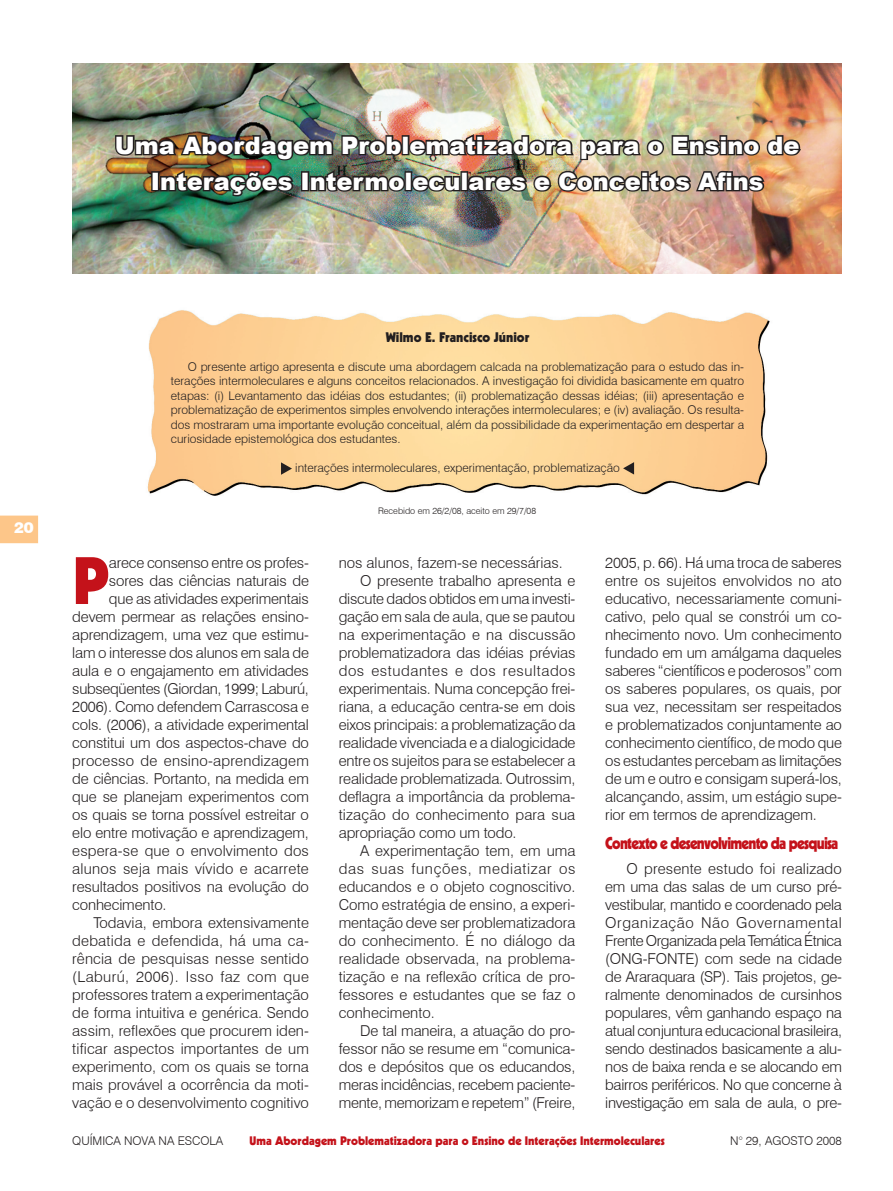
<style>
.page{position:relative;width:893px;height:1191px;background:#fff}
.page>*{position:absolute;margin:0;border:0;box-sizing:border-box;transform-origin:0 0}
.t1{font:900 64.95px "Kabel";color:#c4121a}
.Título{font:900 24px/36px "Arial";color:#fff;text-align:center}
.Seção{font:900 16.5px "Kabel";letter-spacing:-.05em;color:#c4121a;scale:.9 1}
.t2{font:300 15px/18px "Swiss 721 BT";letter-spacing:-.01em;color:#231f20;text-align:justify}
.t3{font:300 15px "Swiss 721 BT";letter-spacing:.015em;color:#231f20}
.t4{font:300 15px "Swiss 721 BT";letter-spacing:.01em;color:#231f20}
.t5{font:900 15px "Swiss 721 BT";color:#fff}
.Autores{font:900 13.5px "Kabel";color:#231f20}
.Resumo{font:300 12px/14.4px "Swiss 721 BT";color:#231f20;text-align:justify}
.Cabeça{font:900 12px "Kabel";color:#c4121a}
.Keywords{font:300 12px "Swiss 721 BT";color:#231f20}
.Recebido{font:300 9px "Swiss 721 BT";color:#231f20}
</style>
<div class="page">
<svg style="left:0;top:515px;width:38px;height:28px"></svg>
<img style="left:72px;top:64px;width:770px;height:210px">
<img style="left:147px;top:310px;width:623px;height:186px">
<svg style="left:281px;top:462px;width:11px;height:13px"></svg>
<svg style="left:623px;top:462px;width:11px;height:12px"></svg>
<img style="left:114px;top:131px;width:689px;height:67px">
<p class="Título" style="left:115px;top:126px;width:686px">Uma Abordagem Problematizadora para o Ensino de<br>Interações Intermoleculares e Conceitos Afins</p>
<p class="t5" style="left:14px;top:518px;width:21px">20</p>
<p class="Autores" style="left:386px;top:329px;width:145px">Wilmo E. Francisco Júnior</p>
<p class="Resumo" style="left:171px;top:359px;width:575px;text-indent:17px">O presente artigo apresenta e discute uma abordagem calcada na problematização para o estudo das in&shy;terações intermoleculares e alguns conceitos relacionados. A investigação foi dividida basicamente em quatro etapas: (i) Levantamento das idéias dos estudantes; (ii) problematização dessas idéias; (iii) apresentação e problematização de experimentos simples envolvendo interações intermoleculares; e (iv) avaliação. Os resulta&shy;dos mostraram uma importante evolução conceitual, além da possibilidade da experimentação em despertar a curiosidade epistemológica dos estudantes.</p>
<p class="Keywords" style="left:295px;top:460px;width:326px">interações intermoleculares, experimentação, problematização</p>
<p class="t1" style="left:72px;top:540px;width:39px">P</p>
<p class="t2" style="left:109px;top:553px;width:202px">arece consenso entre os profes-</p>
<p class="t2" style="left:109px;top:571px;width:201px">sores das ciências naturais de</p>
<p class="t2" style="left:109px;top:589px;width:201px">que as atividades experimentais</p>
<p class="t2" style="left:72px;top:607px;width:238px">devem permear as relações ensino-</p>
<p class="t2" style="left:72px;top:625px;width:238px">aprendizagem, uma vez que estimu-</p>
<p class="t2" style="left:72px;top:643px;width:238px">lam o interesse dos alunos em sala de</p>
<p class="t2" style="left:72px;top:661px;width:238px">aula e o engajamento em atividades</p>
<p class="t2" style="left:72px;top:679px;width:238px">subseqüentes (Giordan, 1999; Laburú,</p>
<p class="t2" style="left:72px;top:697px;width:238px">2006). Como defendem Carrascosa e</p>
<p class="t2" style="left:72px;top:715px;width:238px">cols. (2006), a atividade experimental</p>
<p class="t2" style="left:72px;top:733px;width:238px">constitui um dos aspectos-chave do</p>
<p class="t3" style="left:72px;top:751px;width:238px">processo de ensino-aprendizagem</p>
<p class="t2" style="left:72px;top:769px;width:238px">de ciências. Portanto, na medida em</p>
<p class="t2" style="left:72px;top:787px;width:238px">que se planejam experimentos com</p>
<p class="t2" style="left:72px;top:805px;width:238px">os quais se torna possível estreitar o</p>
<p class="t2" style="left:72px;top:823px;width:238px">elo entre motivação e aprendizagem,</p>
<p class="t4" style="left:72px;top:841px;width:238px">espera-se que o envolvimento dos</p>
<p class="t3" style="left:72px;top:859px;width:238px">alunos seja mais vívido e acarrete</p>
<p class="t2" style="left:72px;top:877px;width:238px">resultados positivos na evolução do</p>
<p class="t2" style="left:72px;top:895px;width:96px">conhecimento.</p>
<p class="t2" style="left:72px;top:913px;width:238px;text-indent:21px">Todavia, embora extensivamente debatida e defendida, há uma ca&shy;rência de pesquisas nesse sentido (Laburú, 2006). Isso faz com que professores tratem a experimentação de forma intuitiva e genérica. Sendo assim, reflexões que procurem iden&shy;tificar aspectos importantes de um experimento, com os quais se torna mais provável a ocorrência da moti&shy;vação e o desenvolvimento cognitivo</p>
<p class="Recebido" style="left:378px;top:505px;width:160px">Recebido em 26/2/08, aceito em 29/7/08</p>
<p class="t2" style="left:339px;top:553px;width:226px">nos alunos, fazem-se necessárias.</p>
<p class="t2" style="left:339px;top:571px;width:238px;text-indent:21px">O presente trabalho apresenta e discute dados obtidos em uma investi&shy;gação em sala de aula, que se pautou na experimentação e na discussão problematizadora das idéias prévias dos estudantes e dos resultados experimentais. Numa concepção frei&shy;riana, a educação centra-se em dois eixos principais: a problematização da realidade vivenciada e a dialogicidade entre os sujeitos para se estabelecer a realidade problematizada. Outrossim, deflagra a importância da problema&shy;tização do conhecimento para sua apropriação como um todo.</p>
<p class="t2" style="left:339px;top:841px;width:238px;text-indent:21px">A experimentação tem, em uma das suas funções, mediatizar os educandos e o objeto cognoscitivo.<br>Como estratégia de ensino, a experi&shy;mentação deve ser problematizadora do conhecimento. É no diálogo da realidade observada, na problema&shy;tização e na reflexão crítica de pro&shy;fessores e estudantes que se faz o conhecimento.</p>
<p class="t2" style="left:339px;top:1021px;width:238px;text-indent:21px">De tal maneira, a atuação do pro&shy;fessor não se resume em “comunica&shy;dos e depósitos que os educandos, meras incidências, recebem paciente&shy;mente, memorizam e repetem” (Freire,</p>
<p class="t2" style="left:605px;top:553px;width:238px">2005, p. 66). Há uma troca de saberes entre os sujeitos envolvidos no ato educativo, necessariamente comuni&shy;cativo, pelo qual se constrói um co&shy;nhecimento novo. Um conhecimento fundado em um amálgama daqueles saberes “científicos e poderosos” com os saberes populares, os quais, por sua vez, necessitam ser respeitados e problematizados conjuntamente ao conhecimento científico, de modo que os estudantes percebam as limitações de um e outro e consigam superá-los, alcançando, assim, um estágio supe&shy;rior em termos de aprendizagem.</p>
<p class="Seção" style="left:605px;top:832px;width:261px">Contexto e desenvolvimento da pesquisa</p>
<p class="t2" style="left:605px;top:859px;width:238px;text-indent:21px">O presente estudo foi realizado em uma das salas de um curso pré&shy;vestibular, mantido e coordenado pela Organização Não Governamental Frente Organizada pela Temática Étnica (ONG-FONTE) com sede na cidade de Araraquara (SP). Tais projetos, ge&shy;ralmente denominados de cursinhos populares, vêm ganhando espaço na atual conjuntura educacional brasileira, sendo destinados basicamente a alu&shy;nos de baixa renda e se alocando em bairros periféricos. No que concerne à investigação em sala de aula, o pre-</p>
<p class="Resumo" style="left:72px;top:1133px;width:152px">QUÍMICA NOVA NA ESCOLA</p>
<p class="Cabeça" style="left:250px;top:1133px;width:417px">Uma Abordagem Problematizadora para o Ensino de Interações Intermoleculares</p>
<p class="Resumo" style="left:730px;top:1133px;width:113px">N° 29, AGOSTO 2008</p>
</div>
